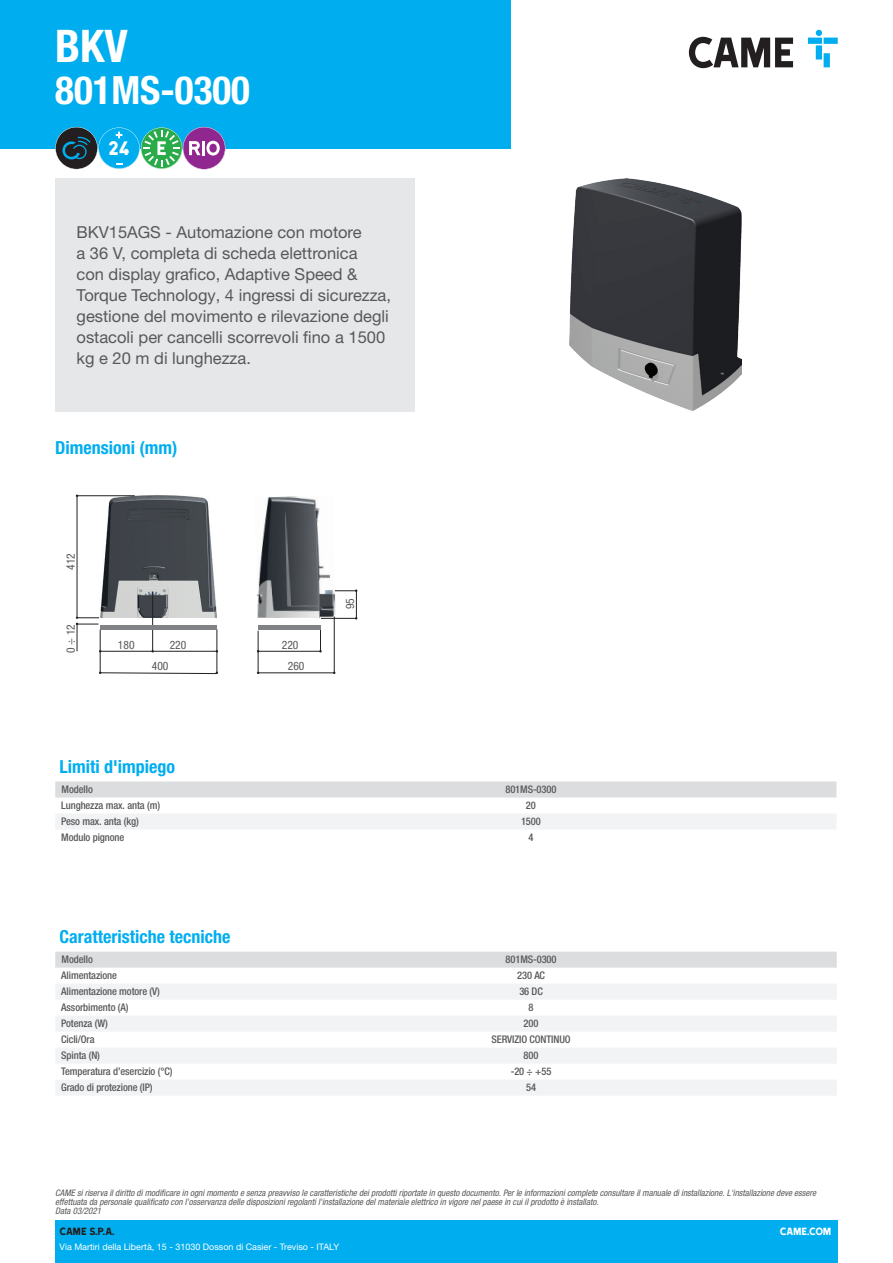
<style>
.page{position:relative;width:893px;height:1263px;background:#fff}
.page>*{position:absolute;margin:0;border:0;box-sizing:border-box;transform-origin:0 0}
.Name{font:700 condensed 45px "Helvetica Neue LTW1 G";color:#fff}
._36v{font:700 condensed 39px "Helvetica Neue LTW1 G";color:#fff}
.t1{font:22.5px "Came Type";color:#fff}
.t2{font:700 condensed 18px "Helvetica Neue LTW1 G";color:#00aeef}
.Description{font:16.5px/21px "Helvetica Neue LTW1 G";color:#57585a}
.t3{font:12px "Came Type";color:#231f20}
.t4{font:12px "Came Type";letter-spacing:-.025em;color:#fff}
.t5{font:condensed 11.55px/21.6px "Helvetica Neue LTW1 G";color:#57585a;text-align:center}
.Feature{font:500 condensed 10.5px "Helvetica Neue LTW1 G";letter-spacing:-.01em;color:#57585a}
.Data{font:500 condensed 10.5px "Helvetica Neue LTW1 G";letter-spacing:-.01em;color:#57585a}
.t6{font:italic condensed 9px/9px "Helvetica Neue LTW1 G";color:#57585a}
.t7{font:9px "Helvetica Neue LTW1 G";color:#fff}
</style>
<div class="page">
<div style="left:55px;top:1220px;width:783px;height:43px;background:#00aeef"></div>
<div style="left:0;top:0;width:510px;height:149px;background:#00aeef"></div>
<svg style="left:689px;top:37px;width:104px;height:31px"></svg>
<svg style="left:808px;top:30px;width:30px;height:37px"></svg>
<svg style="left:55px;top:127px;width:170px;height:42px"></svg>
<div style="left:55px;top:178px;width:360px;height:233px;background:#e6e7e9"></div>
<img style="left:569px;top:179px;width:172px;height:232px">
<svg style="left:75px;top:494px;width:283px;height:181px"></svg>
<div style="left:55px;top:781px;width:781px;height:16px;background:#dcdddf"></div>
<div style="left:56px;top:814px;width:780px;height:15px;background:#f2f3f4"></div>
<div style="left:55px;top:952px;width:782px;height:16px;background:#dcdddf"></div>
<svg style="left:56px;top:984px;width:781px;height:111px;fill:#f2f3f4"></svg>
<p class="Name" style="left:55px;top:19px;width:74px">BKV</p>
<p class="_36v" style="left:55px;top:67px;width:196px">801MS-0300</p>
<p class="t1" style="left:108px;top:136px;width:23px">24</p>
<p class="Description" style="left:77px;top:221px;width:316px">BKV15AGS - Automazione con motore<br>a 36 V, completa di scheda elettronica<br>con display grafico, Adaptive Speed &amp; Torque Technology, 4 ingressi di sicurezza, gestione del movimento e rilevazione degli ostacoli per cancelli scorrevoli fino a 1500 kg e 20 m di lunghezza.</p>
<p class="t2" style="left:55px;top:437px;width:124px">Dimensioni (mm)</p>
<p class="t5" style="left:60px;top:570px;width:18px;rotate:-90deg">412</p>
<p class="t5" style="left:60px;top:653px;width:31px;rotate:-90deg">0 ÷ 12</p>
<p class="t5" style="left:118px;top:634px;width:18px">180</p>
<p class="t5" style="left:170px;top:634px;width:18px">220</p>
<p class="t5" style="left:152px;top:656px;width:18px">400</p>
<p class="t5" style="left:282px;top:634px;width:24px">220<br>260</p>
<p class="t5" style="left:339px;top:609px;width:13px;rotate:-90deg">95</p>
<p class="t2" style="left:60px;top:756px;width:117px">Limiti d'impiego</p>
<p class="Feature" style="left:62px;top:783px;width:33px">Modello</p>
<p class="Feature" style="left:505px;top:783px;width:53px">801MS-0300</p>
<p class="Feature" style="left:61px;top:799px;width:100px">Lunghezza max. anta (m)</p>
<p class="Data" style="left:526px;top:799px;width:11px">20</p>
<p class="Feature" style="left:61px;top:815px;width:79px">Peso max. anta (kg)</p>
<p class="Data" style="left:521px;top:815px;width:21px">1500</p>
<p class="Feature" style="left:61px;top:831px;width:65px">Modulo pignone</p>
<p class="Data" style="left:528px;top:831px;width:7px">4</p>
<p class="t2" style="left:60px;top:926px;width:172px">Caratteristiche tecniche</p>
<p class="Feature" style="left:62px;top:953px;width:33px">Modello</p>
<p class="Feature" style="left:506px;top:953px;width:53px">801MS-0300</p>
<p class="Feature" style="left:61px;top:969px;width:57px">Alimentazione</p>
<p class="Data" style="left:517px;top:969px;width:29px">230 AC</p>
<p class="Feature" style="left:61px;top:985px;width:100px">Alimentazione motore (V)</p>
<p class="Data" style="left:519px;top:985px;width:25px">36 DC</p>
<p class="Feature" style="left:61px;top:1001px;width:69px">Assorbimento (A)</p>
<p class="Data" style="left:529px;top:1001px;width:7px">8</p>
<p class="Feature" style="left:61px;top:1017px;width:48px">Potenza (W)</p>
<p class="Data" style="left:524px;top:1017px;width:16px">200</p>
<p class="Feature" style="left:61px;top:1033px;width:35px">Cicli/Ora</p>
<p class="Data" style="left:491px;top:1033px;width:81px">SERVIZIO CONTINUO</p>
<p class="Feature" style="left:61px;top:1049px;width:40px">Spinta (N)</p>
<p class="Data" style="left:524px;top:1049px;width:16px">800</p>
<p class="Feature" style="left:61px;top:1065px;width:113px">Temperatura d’esercizio (°C)</p>
<p class="Data" style="left:511px;top:1065px;width:42px">-20 ÷ +55</p>
<p class="Feature" style="left:61px;top:1081px;width:93px">Grado di protezione (IP)</p>
<p class="Data" style="left:526px;top:1081px;width:11px">54</p>
<p class="t6" style="left:55px;top:1189px;width:762px">CAME si riserva il diritto di modificare in ogni momento e senza preavviso le caratteristiche dei prodotti riportate in questo documento. Per le informazioni complete consultare il manuale di installazione. L'installazione deve essere effettuata da personale qualificato con l'osservanza delle disposizioni regolanti l'installazione del materiale elettrico in vigore nel paese in cui il prodotto è installato.<br>Data 03/2021</p>
<h3 class="t3" style="left:60px;top:1225px;width:57px">CAME S.P.A.</h3>
<p class="t7" style="left:60px;top:1241px;width:281px">Via Martiri della Libertà, 15 - 31030 Dosson di Casier - Treviso - ITALY</p>
<h3 class="t4" style="left:780px;top:1225px;width:53px">CAME.COM</h3>
</div>
